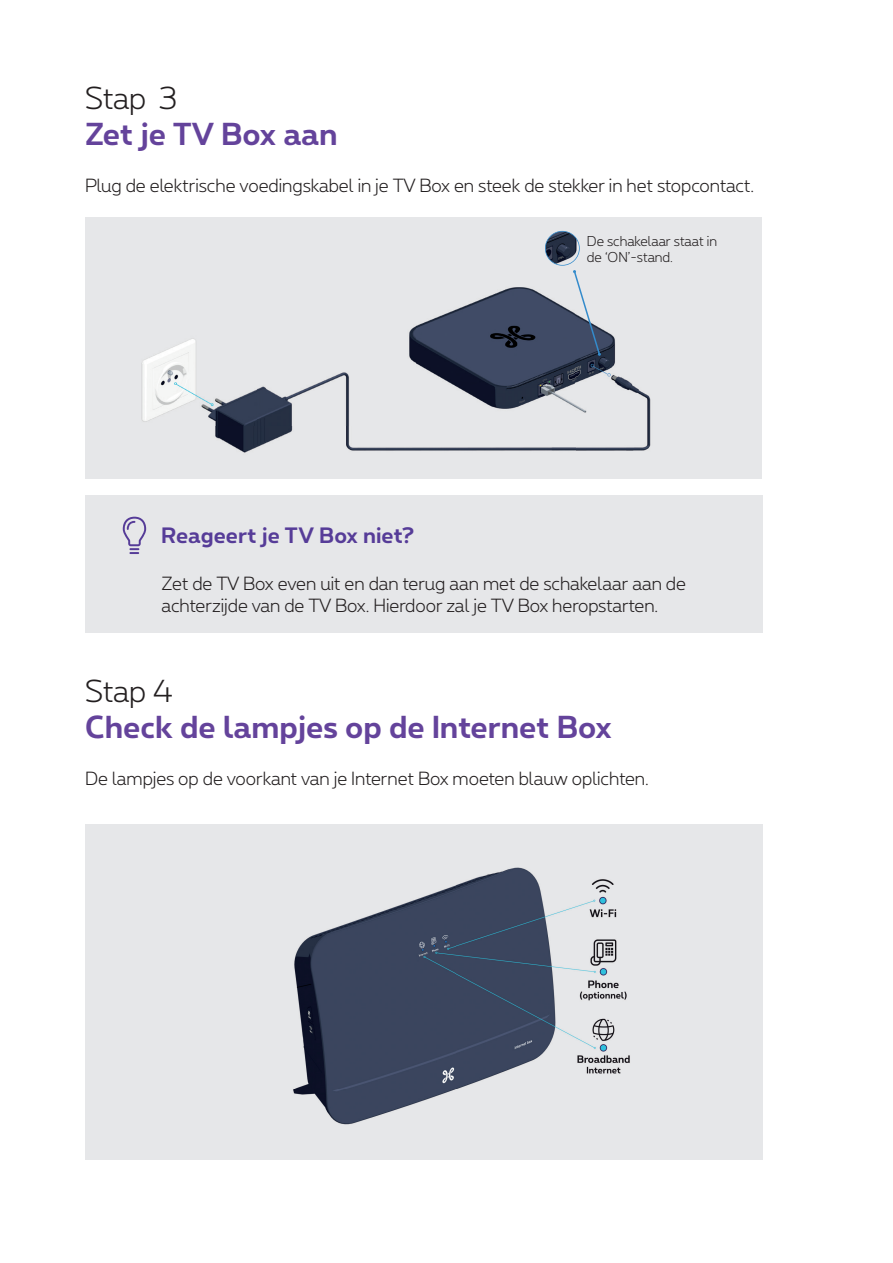
<style>
.page{position:relative;width:893px;height:1263px;background:#fff}
.page>*{position:absolute;margin:0;border:0;box-sizing:border-box;transform-origin:0 0}
.t1{font:700 30px "Proximus";color:#64439b}
.t2{font:300 30px "Proximus";color:#231f20}
.t3{font:700 21px "Proximus";letter-spacing:.005em;color:#563c98}
.t4{font:300 18px/21.6px "Proximus";color:#231f20}
.t5{font:300 13.5px/16.2px "Proximus";color:#231f20}
</style>
<div class="page">
<div style="left:85px;top:217px;width:676px;height:261px;background:#e6e7e9"></div>
<img style="left:141px;top:287px;width:510px;height:166px">
<svg style="left:545px;top:231px;width:56px;height:125px"></svg>
<div style="left:85px;top:495px;width:677px;height:138px;background:#e6e7e9"></div>
<svg style="left:123px;top:517px;width:23px;height:37px"></svg>
<div style="left:85px;top:824px;width:677px;height:335px;background:#e6e7e9"></div>
<img style="left:293px;top:867px;width:337px;height:258px">
<h1 class="t2" style="left:85px;top:78px;width:93px">Stap 3</h1>
<h1 class="t1" style="left:85px;top:112px;width:254px">Zet je TV Box aan</h1>
<p class="t4" style="left:85px;top:174px;width:671px">Plug de elektrische voedingskabel in je TV Box en steek de stekker in het stopcontact.</p>
<p class="t5" style="left:587px;top:232px;width:132px">De schakelaar staat in de ‘ON’-stand.</p>
<p class="t3" style="left:161px;top:520px;width:255px">Reageert je TV Box niet?</p>
<p class="t4" style="left:162px;top:572px;width:526px">Zet de TV Box even uit en dan terug aan met de schakelaar aan de achterzijde van de TV Box. Hierdoor zal je TV Box heropstarten.</p>
<h1 class="t2" style="left:85px;top:670px;width:89px">Stap 4</h1>
<h1 class="t1" style="left:85px;top:705px;width:528px">Check de lampjes op de Internet Box</h1>
<p class="t4" style="left:85px;top:767px;width:565px">De lampjes op de voorkant van je Internet Box moeten blauw oplichten.</p>
</div>
